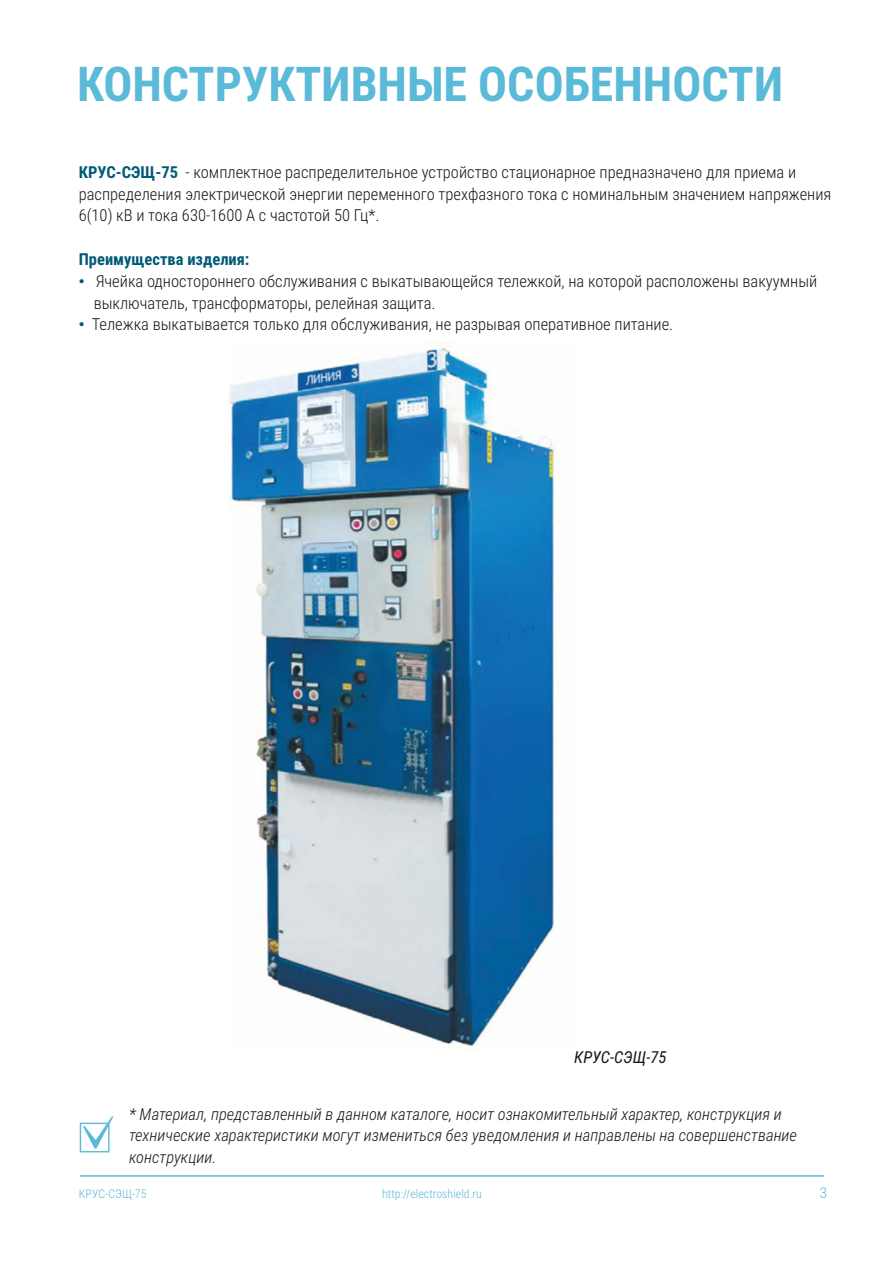
<style>
.page{position:relative;width:893px;height:1263px;background:#fff}
.page>*{position:absolute;margin:0;border:0;box-sizing:border-box;transform-origin:0 0}
.t1{font:700 48px "Roboto Condensed";color:#5abad7}
.t2{font:300 16.5px/21.8px "Roboto Condensed";color:#151616}
.t3{font:italic 300 16.5px/21.8px "Roboto Condensed";color:#151616}
.t4{font:700 16.5px "Roboto Condensed";color:#005a76}
.t5{font:italic 16.5px "Roboto Condensed";color:#151616}
.t6{font:300 15px "Roboto Condensed";color:#5abad7}
.t7{font:300 12px "Roboto Condensed";color:#5abad7}
.s1{font-weight:700;color:#005a76}
.s2{font-family:"Arial";font-weight:400;color:#005a76}
</style>
<div class="page">
<hr style="left:80px;top:1175px;width:744px;height:2px;background:#5abad7">
<svg style="left:80px;top:1116px;width:33px;height:36px"></svg>
<img style="left:228px;top:343px;width:334px;height:707px">
<h1 class="t1" style="left:77px;top:65px;width:707px">КОНСТРУКТИВНЫЕ ОСОБЕННОСТИ</h1>
<p class="t2" style="left:79px;top:163px;width:754px"><span class="s1">КРУС-СЭЩ-75</span> - комплектное распределительное устройство стационарное предназначено для приема и распределения электрической энергии переменного трехфазного тока с номинальным значением напряжения<br>6(10) кВ и тока 630-1600 А с частотой 50 Гц*.</p>
<p class="t4" style="left:79px;top:253px;width:172px">Преимущества изделия:</p>
<p class="t2" style="left:94px;top:272px;width:725px;text-indent:-15px"><span class="s2">•</span> Ячейка одностороннего обслуживания с выкатывающейся тележкой, на которой расположены вакуумный выключатель, трансформаторы, релейная защита.</p>
<p class="t2" style="left:79px;top:315px;width:596px"><span class="s2">•</span> Тележка выкатывается только для обслуживания, не разрывая оперативное питание.</p>
<p class="t5" style="left:574px;top:1050px;width:94px">КРУС-СЭЩ-75</p>
<p class="t3" style="left:129px;top:1104px;width:669px">* Материал, представленный в данном каталоге, носит ознакомительный характер, конструкция и технические характеристики могут измениться без уведомления и направлены на совершенствание конструкции.</p>
<p class="t7" style="left:79px;top:1189px;width:69px">КРУС-СЭЩ-75</p>
<p class="t7" style="left:382px;top:1189px;width:101px">http://electroshield.ru</p>
<p class="t6" style="left:820px;top:1187px;width:9px">3</p>
</div>
